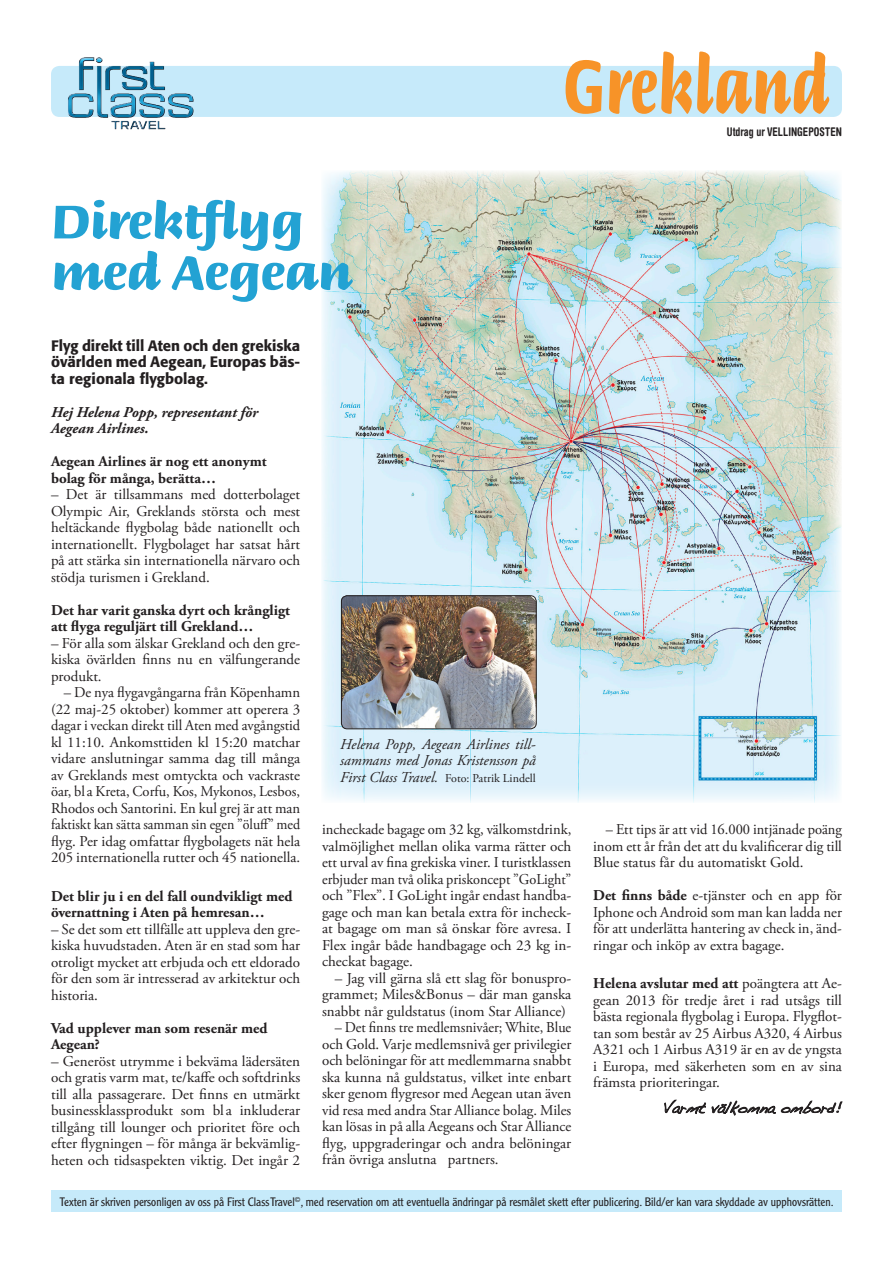
<style>
.page{position:relative;width:893px;height:1263px;background:#fff}
.page>*{position:absolute;margin:0;border:0;box-sizing:border-box;transform-origin:0 0}
.t1{font:900 81px "Briem Script Std";color:#f79328;scale:.7 1}
.t2{font:900 51px/51px "Briem Script Std";letter-spacing:-.02em;color:#23a2d3}
.t3{font:15px/16.5px "Adobe Garamond Pro";color:#231f20;text-align:justify}
.t4{font:15px/16.5px "Adobe Garamond Pro";color:#231f20;text-align:justify;scale:.95 1}
.t5{font:700 15px/16.5px "Adobe Garamond Pro";color:#231f20}
.t6{font:15px/16.5px "Adobe Garamond Pro";color:#231f20;text-align:justify;scale:.96 1}
.t7{font:500 15px/16.5px "Formata";color:#231f20;text-align:justify}
.t8{font:italic 15px/16.5px "Adobe Garamond Pro";color:#231f20}
.t9{font:italic 700 15px/16.5px "Adobe Garamond Pro";color:#231f20}
.t10{font:15px "Handwriting Dakota";color:#231f20}
.t11{font:300 12px "Clearface Gothic LT Std";color:#231f20}
.t12{font:12px "Adobe Garamond Pro";color:#231f20}
.t13{font:700 condensed 12px "Helvetica Rounded LT Std";color:#231f20;scale:.9 1}
.s1{font-style:italic;font-size:15px}
.s2{font-weight:700}
</style>
<div class="page">
<div style="left:51px;top:66px;width:791px;height:51px;background:#c6eafa;border-radius:9px"></div>
<img style="left:68px;top:57px;width:126px;height:73px">
<div style="left:51px;top:1191px;width:791px;height:21px;background:#c6eafa"></div>
<img style="left:322px;top:170px;width:520px;height:633px">
<img style="left:341px;top:595px;width:196px;height:134px">
<div style="left:341px;top:595px;width:196px;height:134px;border:1px solid #231f20;border-radius:6px"></div>
<svg style="left:664px;top:1099px;width:179px;height:17px"></svg>
<h2 class="t2" style="left:51px;top:196px;width:303px">Direktflyg med Aegean</h2>
<h1 class="t1" style="left:563px;top:41px;width:381px">Grekland</h1>
<p class="t13" style="left:727px;top:125px;width:129px">Utdrag ur VELLINGEPOSTEN</p>
<p class="t7" style="left:51px;top:337px;width:251px">Flyg direkt till Aten och den grekiska övärlden med Aegean, Europas bäs&shy;ta regionala flygbolag.</p>
<p class="t9" style="left:51px;top:404px;width:208px">Hej Helena Popp, representant för<br>Aegean Airlines.</p>
<p class="t5" style="left:51px;top:454px;width:217px">Aegean Airlines är nog ett anonymt bolag för många, berätta…</p>
<p class="t3" style="left:51px;top:487px;width:251px">– Det är tillsammans med dotterbolaget Olympic Air, Greklands största och mest heltäckande flygbolag både nationellt och internationellt. Flygbolaget har satsat hårt på att stärka sin internationella närvaro och stödja turismen i Grekland.</p>
<p class="t5" style="left:51px;top:602px;width:241px">Det har varit ganska dyrt och krångligt att flyga reguljärt till Grekland…</p>
<p class="t3" style="left:51px;top:635px;width:251px">– För alla som älskar Grekland och den gre&shy;kiska övärlden finns nu en välfungerande produkt.</p>
<p class="t3" style="left:51px;top:685px;width:251px;text-indent:13px">– De nya flygavgångarna från Köpenhamn (22 maj-25 oktober) kommer att operera 3 dagar i veckan direkt till Aten med avgångstid kl 11:10. Ankomsttiden kl 15:20 matchar vidare anslutningar samma dag till många av Greklands mest omtyckta och vackraste öar, bl a Kreta, Corfu, Kos, Mykonos, Lesbos, Rhodos och Santorini. En kul grej är att man faktiskt kan sätta samman sin egen ”öluff” med flyg. Per idag omfattar flygbolagets nät hela 205 internationella rutter och 45 nationella.</p>
<p class="t5" style="left:51px;top:888px;width:243px">Det blir ju i en del fall oundvikligt med övernattning i Aten på hemresan…</p>
<p class="t3" style="left:51px;top:921px;width:251px">– Se det som ett tillfälle att uppleva den gre&shy;kiska huvudstaden. Aten är en stad som har otroligt mycket att erbjuda och ett eldorado för den som är intresserad av arkitektur och historia.</p>
<p class="t5" style="left:51px;top:1020px;width:218px">Vad upplever man som resenär med<br>Aegean?</p>
<p class="t3" style="left:51px;top:1053px;width:251px">– Generöst utrymme i bekväma lädersäten och gratis varm mat, te/kaffe och softdrinks till alla passagerare. Det finns en utmärkt businessklassprodukt som bl a inkluderar tillgång till lounger och prioritet före och efter flygningen – för många är bekvämlig&shy;heten och tidsaspekten viktig. Det ingår 2</p>
<p class="t8" style="left:340px;top:736px;width:197px">Helena Popp, Aegean Airlines till&shy;sammans med Jonas Kristensson på</p>
<p class="t12" style="left:340px;top:771px;width:197px"><span class="s1">First Class Travel.</span> Foto: Patrik Lindell</p>
<p class="t3" style="left:322px;top:822px;width:251px">incheckade bagage om 32 kg, välkomstdrink, valmöjlighet mellan olika varma rätter och ett urval av fina grekiska viner. I turistklassen erbjuder man två olika priskoncept ”GoLight” och ”Flex”. I GoLight ingår endast handba&shy;gage och man kan betala extra för incheck&shy;at bagage om man så önskar före avresa. I Flex ingår både handbagage och 23 kg in&shy;checkat bagage.</p>
<p class="t3" style="left:322px;top:970px;width:251px;text-indent:13px">– Jag vill gärna slå ett slag för bonuspro&shy;grammet; Miles&amp;Bonus – där man ganska snabbt når guldstatus (inom Star Alliance)</p>
<p class="t4" style="left:322px;top:1020px;width:264px;text-indent:13px">– Det finns tre medlemsnivåer; White, Blue och Gold. Varje medlemsnivå ger privilegier och belöningar för att medlemmarna snabbt ska kunna nå guldstatus, vilket inte enbart sker genom flygresor med Aegean utan även vid resa med andra Star Alliance bolag. Miles kan lösas in på alla Aegeans och Star Alliance flyg, uppgraderingar och andra belöningar från övriga anslutna partners.</p>
<p class="t6" style="left:593px;top:822px;width:261px;text-indent:13px">– Ett tips är att vid 16.000 intjänade poäng inom ett år från det att du kvalificerar dig till Blue status får du automatiskt Gold.</p>
<p class="t3" style="left:593px;top:888px;width:250px"><span class="s2">Det finns både</span> e-tjänster och en app för Iphone och Android som man kan ladda ner för att underlätta hantering av check in, änd&shy;ringar och inköp av extra bagage.</p>
<p class="t3" style="left:593px;top:975px;width:250px"><span class="s2">Helena avslutar med att</span> poängtera att Ae&shy;gean 2013 för tredje året i rad utsågs till bästa regionala flygbolag i Europa. Flygflot&shy;tan som består av 25 Airbus A320, 4 Airbus A321 och 1 Airbus A319 är en av de yngsta i Europa, med säkerheten som en av sina främsta prioriteringar.</p>
<p class="t10" style="left:663px;top:1098px;width:180px">Varmt välkomna ombord!</p>
<p class="t11" style="left:60px;top:1194px;width:775px">Texten är skriven personligen av oss på First Class Travel<sup>©</sup>, med reservation om att eventuella ändringar på resmålet skett efter publicering. Bild/er kan vara skyddade av upphovsrätten.</p>
</div>
